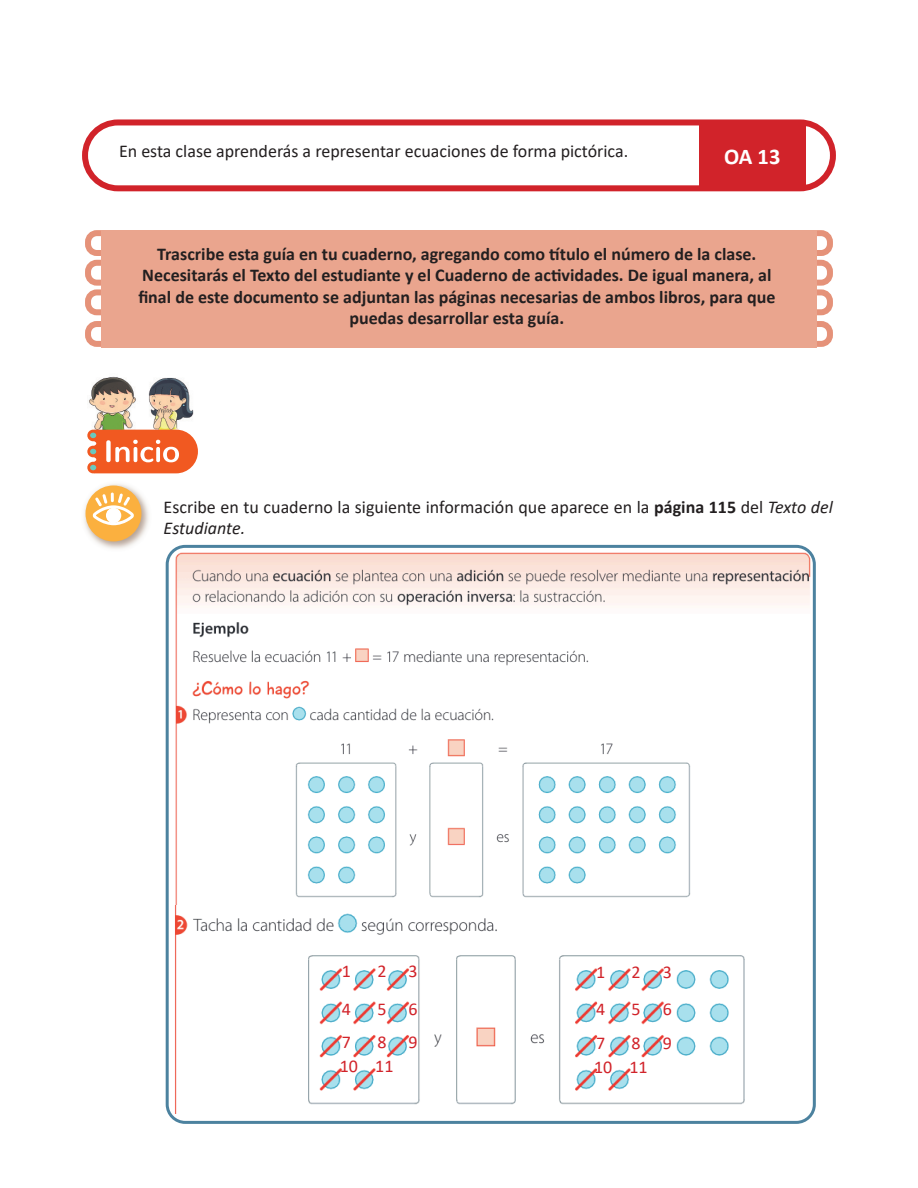
<style>
.page{position:relative;width:918px;height:1188px;background:#fff}
.page>*{position:absolute;margin:0;border:0;box-sizing:border-box;transform-origin:0 0}
.t1{font:700 22.5px "Calibri";color:#fff}
.t2{font:700 18px/21.6px "Calibri";color:#231f20;text-align:center}
.t3{font:18px/21.6px "Calibri";color:#231f20}
.t4{font:18px "Calibri";color:#d1232a}
.s1{font-weight:700}
.s2{font-style:italic}
</style>
<div class="page">
<div style="left:85px;top:289px;width:33px;height:26px;border:6px solid #e59279;border-radius:9px"></div>
<div style="left:85px;top:321px;width:33px;height:26px;border:6px solid #e59279;border-radius:9px"></div>
<div style="left:800px;top:289px;width:33px;height:26px;border:6px solid #e59279;border-radius:9px"></div>
<div style="left:800px;top:321px;width:33px;height:26px;border:6px solid #e59279;border-radius:9px"></div>
<div style="left:85px;top:260px;width:33px;height:26px;border:6px solid #e59279;border-radius:9px"></div>
<div style="left:800px;top:260px;width:33px;height:26px;border:6px solid #e59279;border-radius:9px"></div>
<div style="left:85px;top:230px;width:33px;height:26px;border:6px solid #e59279;border-radius:9px"></div>
<div style="left:800px;top:230px;width:33px;height:26px;border:6px solid #e59279;border-radius:9px"></div>
<img style="left:84px;top:484px;width:65px;height:65px">
<div style="left:86px;top:486px;width:55px;height:55px;background:#fbb03f;border-radius:50%"></div>
<svg style="left:93px;top:493px;width:41px;height:32px"></svg>
<div style="left:82px;top:119px;width:754px;height:72px;border:6px solid #d1232a;border-radius:33px"></div>
<div style="left:101px;top:230px;width:716px;height:117px;background:#eaa58e"></div>
<div style="left:699px;top:122px;width:106px;height:67px;background:#d1232a"></div>
<img style="left:88px;top:376px;width:106px;height:56px">
<svg style="left:87px;top:430px;width:12px;height:11px"></svg>
<svg style="left:87px;top:446px;width:12px;height:11px"></svg>
<svg style="left:87px;top:462px;width:12px;height:11px"></svg>
<svg style="left:90px;top:425px;width:108px;height:49px"></svg>
<img style="left:165px;top:546px;width:647px;height:359px">
<img style="left:165px;top:905px;width:647px;height:209px">
<div style="left:166px;top:545px;width:650px;height:579px;border:3px solid #4c829f;border-radius:18px"></div>
<p class="t3" style="left:119px;top:140px;width:511px">En esta clase aprenderás a representar ecuaciones de forma pictórica.</p>
<p class="t1" style="left:724px;top:141px;width:58px">OA 13</p>
<p class="t2" style="left:157px;top:243px;width:601px">Trascribe esta guía en tu cuaderno, agregando como título el número de la clase.</p>
<p class="t2" style="left:138px;top:264px;width:639px">Necesitarás el Texto del estudiante y el Cuaderno de actividades. De igual manera, al final de este documento se adjuntan las páginas necesarias de ambos libros, para que puedas desarrollar esta guía.</p>
<p class="t3" style="left:164px;top:496px;width:671px">Escribe en tu cuaderno la siguiente información que aparece en la <span class="s1">página 115</span> del <span class="s2">Texto del<br>Estudiante.</span></p>
<p class="t4" style="left:377px;top:959px;width:11px">2</p>
<p class="t4" style="left:377px;top:996px;width:11px">5</p>
<p class="t4" style="left:377px;top:1030px;width:11px">8</p>
<p class="t4" style="left:342px;top:959px;width:11px">1</p>
<p class="t4" style="left:342px;top:996px;width:11px">4</p>
<p class="t4" style="left:342px;top:1030px;width:11px">7</p>
<p class="t4" style="left:340px;top:1054px;width:20px">10</p>
<p class="t4" style="left:375px;top:1054px;width:20px">11</p>
<p class="t4" style="left:409px;top:959px;width:11px">3</p>
<p class="t4" style="left:409px;top:996px;width:11px">6</p>
<p class="t4" style="left:409px;top:1030px;width:11px">9</p>
<p class="t4" style="left:632px;top:959px;width:11px">2</p>
<p class="t4" style="left:632px;top:997px;width:11px">5</p>
<p class="t4" style="left:632px;top:1031px;width:11px">8</p>
<p class="t4" style="left:596px;top:959px;width:11px">1</p>
<p class="t4" style="left:596px;top:997px;width:11px">4</p>
<p class="t4" style="left:596px;top:1031px;width:11px">7</p>
<p class="t4" style="left:594px;top:1055px;width:20px">10</p>
<p class="t4" style="left:630px;top:1055px;width:20px">11</p>
<p class="t4" style="left:663px;top:959px;width:11px">3</p>
<p class="t4" style="left:663px;top:997px;width:11px">6</p>
<p class="t4" style="left:663px;top:1031px;width:11px">9</p>
</div>
